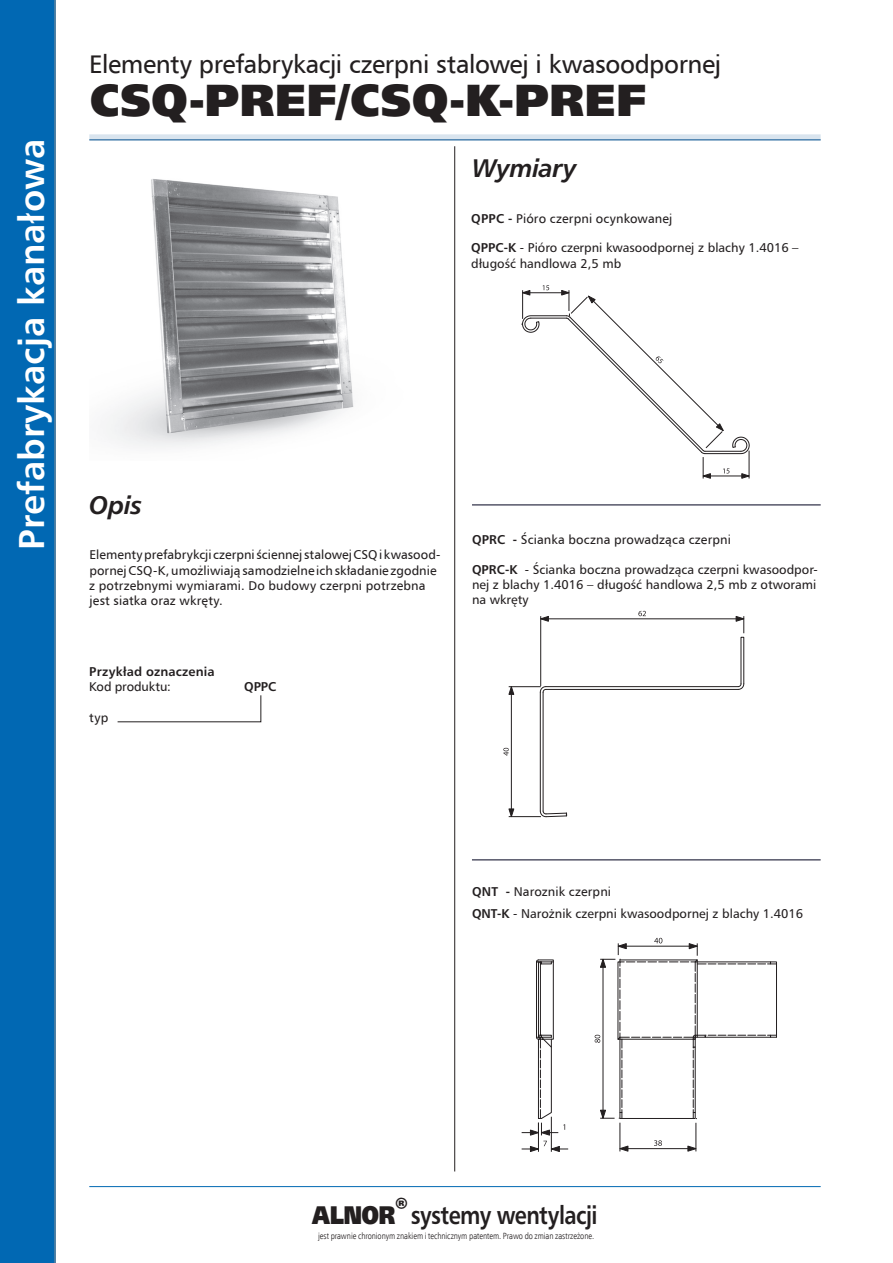
<style>
.page{position:relative;width:893px;height:1263px;background:#fff}
.page>*{position:absolute;margin:0;border:0;box-sizing:border-box;transform-origin:0 0}
.t1{font:900 45px "Humanist 777 TL";color:#231f20}
.t2{font:700 36px "Humanist 777 TL";color:#fff}
.t3{font:25.5px "Humnst 777 EU Normal";letter-spacing:-.015em;color:#231f20}
.t4{font:700 25.5px "Humanist 777 TL";letter-spacing:-.025em;color:#231f20;scale:.85 1}
.t5{font:italic 700 25.5px "Humanist 777 TL";letter-spacing:-.02em;color:#231f20}
.t6{font:12.75px/15.3px "Humnst 777 EU Normal";letter-spacing:.005em;color:#231f20}
.t7{font:12.75px/15.3px "Humanist 777 TL";color:#231f20}
.t8{font:700 12.75px "Humanist 777 TL";letter-spacing:.01em;color:#231f20}
.t9{font:9px "Humnst 777 Lt Cn EU Normal";letter-spacing:-.01em;color:#231f20}
.s1{font-family:"Humanist 777 TL";font-weight:700}
.s2{font-weight:700}
.s3{font-weight:900}
</style>
<div class="page">
<hr style="left:89px;top:1186px;width:732px;height:1px;background:#0168b3">
<hr style="left:454px;top:146px;width:1px;height:1025px;background:#231f20">
<div style="left:0;top:0;width:55px;height:1263px;background:#0168b3"></div>
<div style="left:89px;top:134px;width:732px;height:6px;background:#d9e4ee"></div>
<hr style="left:89px;top:140px;width:732px;height:1px;background:#05508f">
<svg style="left:117px;top:695px;width:144px;height:27px"></svg>
<img style="left:106px;top:179px;width:248px;height:269px">
<svg style="left:521px;top:285px;width:229px;height:194px"></svg>
<svg style="left:595px;top:938px;width:182px;height:214px"></svg>
<svg style="left:522px;top:959px;width:46px;height:193px"></svg>
<svg style="left:539px;top:683px;width:206px;height:134px"></svg>
<svg style="left:638px;top:611px;width:8px;height:5px"></svg>
<hr style="left:540px;top:616px;width:1px;height:70px;background:#231f20">
<hr style="left:541px;top:618px;width:203px;height:1px;background:#231f20">
<svg style="left:540px;top:616px;width:9px;height:6px"></svg>
<svg style="left:736px;top:616px;width:9px;height:17px"></svg>
<svg style="left:503px;top:748px;width:6px;height:8px"></svg>
<hr style="left:509px;top:686px;width:32px;height:1px;background:#231f20">
<hr style="left:509px;top:816px;width:32px;height:1px;background:#231f20">
<hr style="left:511px;top:687px;width:1px;height:130px;background:#231f20">
<svg style="left:508px;top:686px;width:6px;height:9px"></svg>
<svg style="left:508px;top:808px;width:6px;height:10px"></svg>
<hr style="left:472px;top:505px;width:349px;height:1px;background:#00021e">
<hr style="left:472px;top:860px;width:349px;height:1px;background:#00021e">
<h2 class="t2" style="left:8px;top:550px;width:412px;rotate:-90deg">Prefabrykacja kanałowa</h2>
<h3 class="t3" style="left:89px;top:48px;width:634px">Elementy prefabrykacji czerpni stalowej i kwasoodpornej</h3>
<h1 class="t1" style="left:90px;top:69px;width:558px">CSQ-PREF/CSQ-K-PREF</h1>
<h3 class="t5" style="left:472px;top:151px;width:106px">Wymiary</h3>
<p class="t6" style="left:471px;top:211px;width:203px"><span class="s1">QPPC -</span> Pióro czerpni ocynkowanej</p>
<p class="t7" style="left:471px;top:240px;width:329px"><span class="s2">QPPC-K</span> - Pióro czerpni kwasoodpornej z blachy 1.4016 – długość handlowa 2,5 mb</p>
<h3 class="t5" style="left:89px;top:488px;width:54px">Opis</h3>
<p class="t6" style="left:89px;top:547px;width:353px">Elementy prefabrykcji czerpni ściennej stalowej CSQ i kwasood&shy;pornej CSQ-K, umożliwiają samodzielne ich składanie zgodnie z potrzebnymi wymiarami. Do budowy czerpni potrzebna jest siatka oraz wkręty.</p>
<p class="t8" style="left:89px;top:663px;width:127px">Przykład oznaczenia</p>
<p class="t6" style="left:89px;top:679px;width:83px">Kod produktu:</p>
<p class="t8" style="left:244px;top:678px;width:34px">QPPC</p>
<p class="t6" style="left:89px;top:710px;width:21px">typ</p>
<p class="t6" style="left:472px;top:532px;width:260px"><span class="s1">QPRC -</span> Ścianka boczna prowadząca czerpni</p>
<p class="t7" style="left:472px;top:561px;width:347px;text-align:justify"><span class="s2">QPRC-K</span> - Ścianka boczna prowadząca czerpni kwasoodpor&shy;nej z blachy 1.4016 – długość handlowa 2,5 mb z otworami na wkręty</p>
<p class="t6" style="left:472px;top:884px;width:141px"><span class="s1">QNT -</span> Naroznik czerpni</p>
<p class="t7" style="left:472px;top:905px;width:333px"><span class="s2">QNT-K</span> - Narożnik czerpni kwasoodpornej z blachy 1.4016</p>
<h3 class="t4" style="left:312px;top:1198px;width:337px"><span class="s3">ALNOR</span><sup>®</sup> systemy wentylacji</h3>
<p class="t9" style="left:318px;top:1230px;width:278px">jest prawnie chronionym znakiem i technicznym patentem. Prawo do zmian zastrzeżone.</p>
</div>
